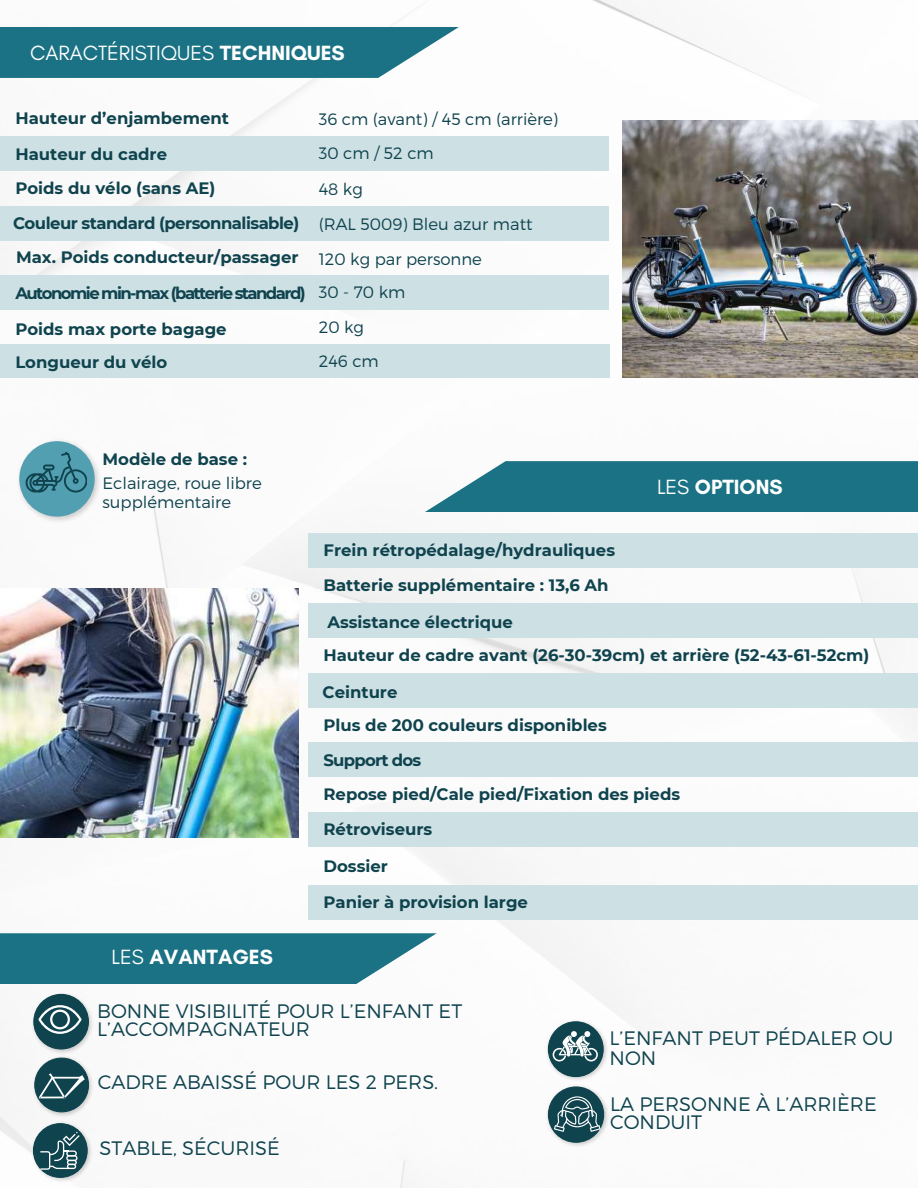
<style>
.page{position:relative;width:918px;height:1188px;background:#fff}
.page>*{position:absolute;margin:0;border:0;box-sizing:border-box;transform-origin:0 0}
.t1{font:21px "Glacial Indifference";color:#fff}
.t2{font:700 21px "Glacial Indifference";color:#fff}
.t3{font:300 19.5px/18px "Montserrat";color:#0f434e}
.t4{font:700 16.5px/34.5px "Montserrat";color:#0f434e}
.t5{font:300 16.5px/33.6px "Montserrat";color:#0f434e}
.t6{font:700 16.5px/36.2px "Montserrat";letter-spacing:-.095em;color:#0f434e}
.s1{font-weight:700}
.s2{font-weight:300}
.s3{font-weight:400}
</style>
<div class="page">
<img style="left:0;top:0;width:918px;height:1188px">
<svg style="left:0;top:27px;width:459px;height:51px;background:#2e7e8e"></svg>
<svg style="left:425px;top:461px;width:493px;height:51px;background:#2c7d8d"></svg>
<div style="left:0;top:136px;width:609px;height:35px;background:#cde0e4"></div>
<div style="left:0;top:206px;width:609px;height:35px;background:#cde0e4"></div>
<div style="left:0;top:275px;width:609px;height:35px;background:#cde0e4"></div>
<div style="left:0;top:344px;width:609px;height:34px;background:#cde0e4"></div>
<div style="left:308px;top:533px;width:609px;height:35px;background:#cde0e4"></div>
<div style="left:308px;top:603px;width:609px;height:35px;background:#cde0e4"></div>
<div style="left:308px;top:673px;width:609px;height:35px;background:#cde0e4"></div>
<div style="left:308px;top:742px;width:609px;height:35px;background:#cde0e4"></div>
<div style="left:308px;top:812px;width:609px;height:35px;background:#cde0e4"></div>
<div style="left:308px;top:885px;width:609px;height:35px;background:#cde0e4"></div>
<svg style="left:0;top:933px;width:437px;height:51px;background:#307f8f"></svg>
<img style="left:545px;top:1018px;width:65px;height:131px">
<img style="left:30px;top:991px;width:65px;height:127px">
<img style="left:30px;top:1120px;width:63px;height:63px">
<img style="left:15px;top:437px;width:87px;height:87px">
<svg style="left:19px;top:441px;width:76px;height:76px"></svg>
<svg style="left:33px;top:1123px;width:55px;height:55px"></svg>
<svg style="left:548px;top:1021px;width:56px;height:56px"></svg>
<svg style="left:34px;top:1058px;width:55px;height:54px"></svg>
<img style="left:622px;top:120px;width:295px;height:258px">
<svg style="left:33px;top:994px;width:56px;height:56px"></svg>
<svg style="left:548px;top:1086px;width:56px;height:57px"></svg>
<img style="left:0;top:588px;width:299px;height:250px">
<p class="t1" style="left:30px;top:40px;width:316px">CARACTÉRISTIQUES <span class="s1">TECHNIQUES</span></p>
<p class="t4" style="left:15px;top:101px;width:215px">Hauteur d’enjambement</p>
<p class="t5" style="left:319px;top:102px;width:241px">36 cm (avant) / 45 cm (arrière)<br>30 cm / 52 cm</p>
<p class="t5" style="left:319px;top:171px;width:46px">48 kg</p>
<p class="t4" style="left:15px;top:137px;width:201px;line-height:34px">Hauteur du cadre<br>Poids du vélo (sans AE)</p>
<p class="t5" style="left:319px;top:204px;width:215px;line-height:36.2px;text-indent:-306px"><span class="s1">Couleur standard (personnalisable)</span> (RAL 5009) Bleu azur matt<br>120 kg par personne</p>
<p class="t6" style="left:15px;top:275px;width:391px">Autonomie min-max (batterie standard) <span class="s2">30 - 70 km<br></span>Poids max porte bagage</p>
<p class="t4" style="left:16px;top:240px;width:284px">Max. Poids conducteur/passager</p>
<p class="t5" style="left:319px;top:309px;width:47px">20 kg</p>
<p class="t4" style="left:15px;top:344px;width:153px">Longueur du vélo</p>
<p class="t5" style="left:319px;top:343px;width:62px">246 cm</p>
<p class="t4" style="left:102px;top:442px;width:146px">Modèle de base :</p>
<p class="t5" style="left:102px;top:472px;width:161px;line-height:19.2px">Eclairage, roue libre supplémentaire</p>
<p class="t4" style="left:323px;top:533px;width:293px;line-height:35px">Frein rétropédalage/hydrauliques<br>Batterie supplémentaire : 13,6 Ah</p>
<p class="t4" style="left:328px;top:605px;width:187px">Assistance électrique</p>
<p class="t2" style="left:657px;top:474px;width:127px"><span class="s3">LES</span> OPTIONS</p>
<p class="t4" style="left:323px;top:638px;width:547px">Hauteur de cadre avant (26-30-39cm) et arrière (52-43-61-52cm)</p>
<p class="t4" style="left:323px;top:675px;width:76px">Ceinture</p>
<p class="t4" style="left:323px;top:708px;width:358px">Plus de 200 couleurs disponibles<br>Support dos<br>Repose pied/Cale pied/Fixation des pieds<br>Rétroviseurs</p>
<p class="t4" style="left:323px;top:849px;width:66px">Dossier</p>
<p class="t2" style="left:112px;top:944px;width:163px"><span class="s3">LES</span> AVANTAGES</p>
<p class="t4" style="left:323px;top:885px;width:206px">Panier à provision large</p>
<p class="t3" style="left:97px;top:1001px;width:367px">BONNE VISIBILITÉ POUR L’ENFANT ET<br>L’ACCOMPAGNATEUR</p>
<p class="t3" style="left:98px;top:1072px;width:342px">CADRE ABAISSÉ POUR LES 2 PERS.</p>
<p class="t3" style="left:100px;top:1138px;width:182px">STABLE, SÉCURISÉ</p>
<p class="t3" style="left:610px;top:1028px;width:285px;line-height:19.2px">L’ENFANT PEUT PÉDALER OU<br>NON</p>
<p class="t3" style="left:610px;top:1094px;width:268px">LA PERSONNE À L’ARRIÈRE<br>CONDUIT</p>
</div>
